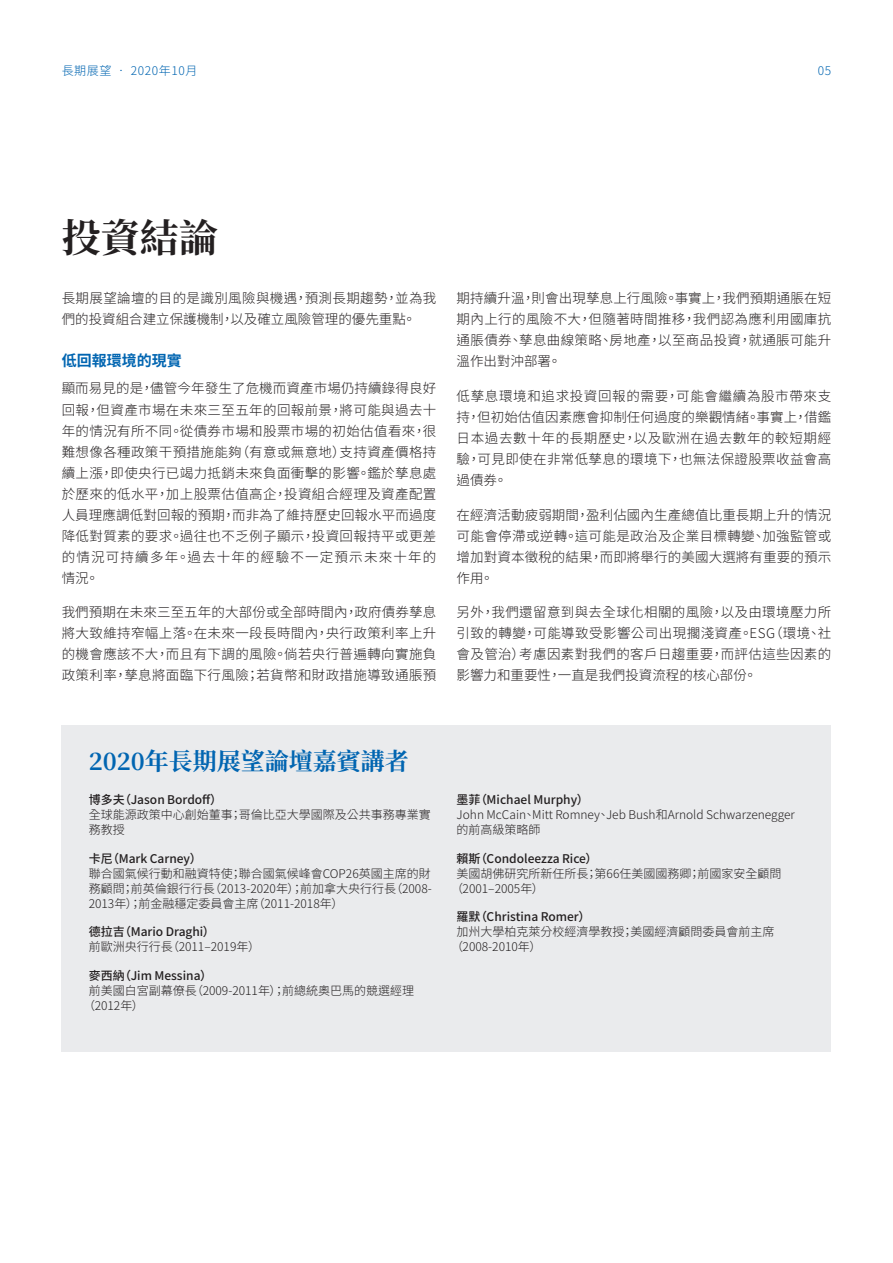
<style>
.page{position:relative;width:893px;height:1263px;background:#fff}
.page>*{position:absolute;margin:0;border:0;box-sizing:border-box;transform-origin:0 0}
.t1{font:700 39px "Noto Serif CJ Ktc";color:#231f20}
.t2{font:700 24px "Noto Serif CJ Ktc";color:#0165b1}
.t3{font:700 15px "Noto Sans CJ Ktc";color:#0165b1}
.t4{font:300 13.5px/21px "Noto Sans CJ Ktc";letter-spacing:.03em;color:#231f20;text-align:justify}
.t5{font:300 12px/15px "Noto Sans CJ Ktc";color:#231f20}
.t6{font:500 12px "Noto Sans CJ Ktc";color:#231f20}
.t7{font:300 12px "Noto Sans CJ Ktc";letter-spacing:.05em;color:#0165b1}
</style>
<div class="page">
<div style="left:62px;top:725px;width:769px;height:326px;background:#eaebed"></div>
<p class="t7" style="left:62px;top:64px;width:137px">長期展望 • 2020年10月</p>
<p class="t7" style="left:818px;top:64px;width:15px">05</p>
<h1 class="t1" style="left:62px;top:216px;width:157px">投資結論</h1>
<p class="t4" style="left:62px;top:288px;width:376px">長期展望論壇的目的是識別風險與機遇，預測長期趨勢，並為我們的投資組合建立保護機制，以及確立風險管理的優先重點。</p>
<p class="t3" style="left:62px;top:352px;width:121px">低回報環境的現實</p>
<p class="t4" style="left:62px;top:378px;width:376px">顯而易見的是，儘管今年發生了危機而資產市場仍持續錄得良好回報，但資產市場在未來三至五年的回報前景，將可能與過去十年的情況有所不同。從債券市場和股票市場的初始估值看來，很難想像各種政策干預措施能夠（有意或無意地）支持資產價格持續上漲，即使央行已竭力抵銷未來負面衝擊的影響。鑑於孳息處於歷來的低水平，加上股票估值高企，投資組合經理及資產配置人員理應調低對回報的預期，而非為了維持歷史回報水平而過度降低對質素的要求。過往也不乏例子顯示，投資回報持平或更差的情況可持續多年。過去十年的經驗不一定預示未來十年的情況。</p>
<p class="t4" style="left:62px;top:602px;width:376px">我們預期在未來三至五年的大部份或全部時間內，政府債券孳息將大致維持窄幅上落。在未來一段長時間內，央行政策利率上升的機會應該不大，而且有下調的風險。倘若央行普遍轉向實施負政策利率，孳息將面臨下行風險；若貨幣和財政措施導致通脹預</p>
<p class="t4" style="left:457px;top:288px;width:376px">期持續升溫，則會出現孳息上行風險。事實上，我們預期通脹在短期內上行的風險不大，但隨著時間推移，我們認為應利用國庫抗通脹債券、孳息曲線策略、房地產，以至商品投資，就通脹可能升溫作出對沖部署。</p>
<p class="t4" style="left:457px;top:386px;width:376px">低孳息環境和追求投資回報的需要，可能會繼續為股市帶來支持，但初始估值因素應會抑制任何過度的樂觀情緒。事實上，借鑑日本過去數十年的長期歷史，以及歐洲在過去數年的較短期經驗，可見即使在非常低孳息的環境下，也無法保證股票收益會高過債券。</p>
<p class="t4" style="left:457px;top:504px;width:376px">在經濟活動疲弱期間，盈利佔國內生產總值比重長期上升的情況可能會停滯或逆轉。這可能是政治及企業目標轉變、加強監管或增加對資本徵稅的結果，而即將舉行的美國大選將有重要的預示作用。</p>
<p class="t4" style="left:457px;top:602px;width:376px">另外，我們還留意到與去全球化相關的風險，以及由環境壓力所引致的轉變，可能導致受影響公司出現擱淺資產。ESG（環境、社會及管治）考慮因素對我們的客戶日趨重要，而評估這些因素的影響力和重要性，一直是我們投資流程的核心部份。</p>
<h2 class="t2" style="left:89px;top:747px;width:322px">2020年長期展望論壇嘉賓講者</h2>
<p class="t6" style="left:89px;top:793px;width:135px">博多夫（Jason Bordoff）</p>
<p class="t5" style="left:89px;top:808px;width:343px">全球能源政策中心創始董事；哥倫比亞大學國際及公共事務專業實務教授</p>
<p class="t6" style="left:89px;top:852px;width:115px">卡尼（Mark Carney）</p>
<p class="t5" style="left:89px;top:866px;width:345px;text-align:justify">聯合國氣候行動和融資特使；聯合國氣候峰會COP26英國主席的財務顧問；前英倫銀行行長（2013-2020年）；前加拿大央行行長（2008- 2013年）；前金融穩定委員會主席（2011-2018年）</p>
<p class="t6" style="left:89px;top:925px;width:128px">德拉吉（Mario Draghi）</p>
<p class="t5" style="left:89px;top:940px;width:173px">前歐洲央行行長（2011–2019年）</p>
<p class="t6" style="left:89px;top:969px;width:125px">麥西納（Jim Messina）</p>
<p class="t5" style="left:83px;top:983px;width:332px;text-indent:6px">前美國白宮副幕僚長（2009-2011年）；前總統奧巴馬的競選經理（2012年）</p>
<p class="t6" style="left:457px;top:793px;width:134px">墨菲（Michael Murphy）</p>
<p class="t5" style="left:457px;top:808px;width:340px">John McCain、Mitt Romney、Jeb Bush和Arnold Schwarzenegger的前高級策略師</p>
<p class="t6" style="left:457px;top:852px;width:143px">賴斯（Condoleezza Rice）</p>
<p class="t5" style="left:451px;top:866px;width:332px;text-indent:6px">美國胡佛研究所新任所長；第66任美國國務卿；前國家安全顧問（2001–2005年）</p>
<p class="t6" style="left:457px;top:910px;width:135px">羅默（Christina Romer）</p>
<p class="t5" style="left:451px;top:925px;width:325px;text-indent:6px">加州大學柏克萊分校經濟學教授；美國經濟顧問委員會前主席（2008-2010年）</p>
</div>
